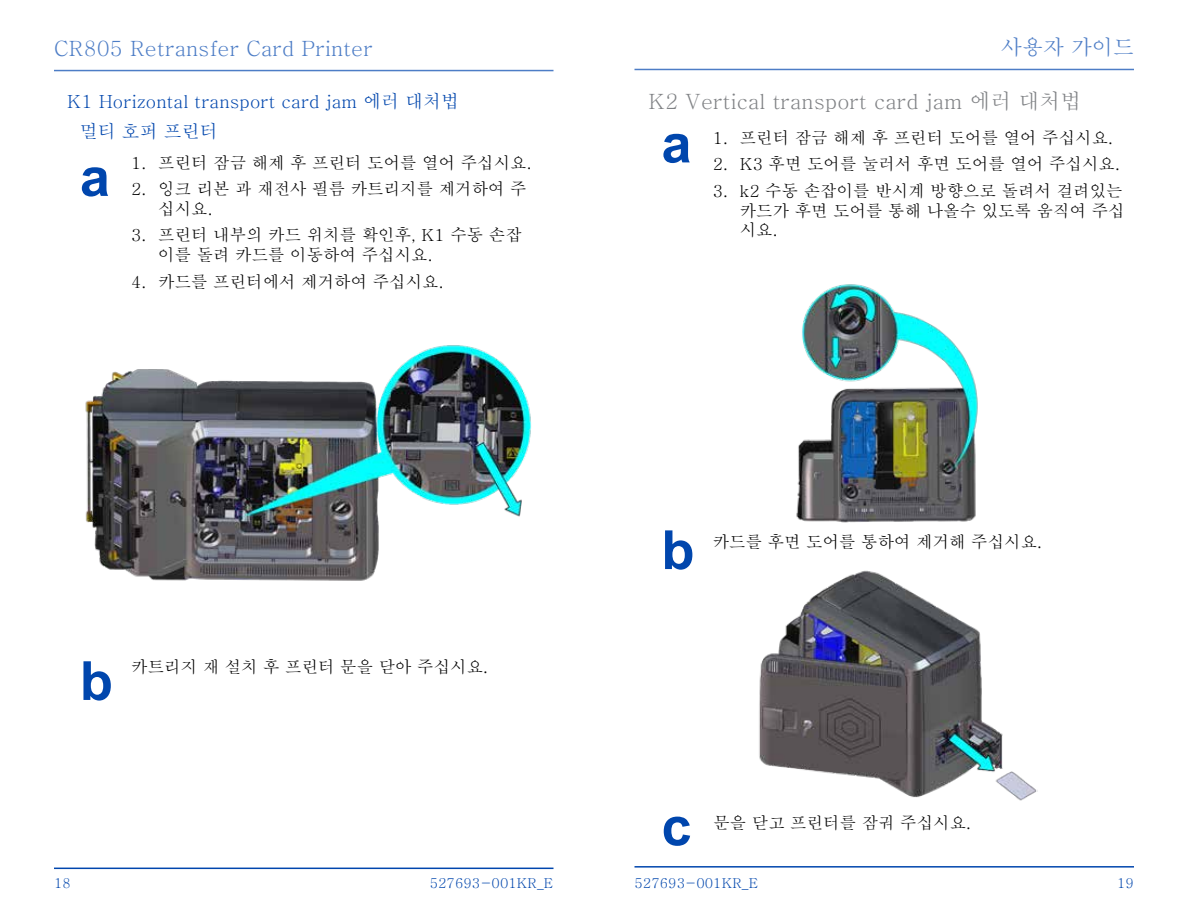
<style>
.page{position:relative;width:1188px;height:918px;background:#fff}
.page>*{position:absolute;margin:0;border:0;box-sizing:border-box;transform-origin:0 0}
.t1{font:700 54px "Arial";color:#0046ad}
.t2{font:500 21px "Adobe Myungjo Std";color:#4d7dc6}
.t3{font:500 21px "Adobe Myungjo Std";color:#808285}
.t4{font:500 18px "Adobe Myungjo Std";color:#0046ad}
.t5{font:500 16.5px/19.8px "Adobe Myungjo Std";color:#000}
.t6{font:500 13.5px "Adobe Myungjo Std";color:#0046ad}
</style>
<div class="page">
<hr style="left:54px;top:868px;width:500px;height:1px;background:#0046ad">
<hr style="left:634px;top:866px;width:500px;height:2px;background:#0046ad">
<img style="left:85px;top:345px;width:446px;height:236px">
<img style="left:796px;top:284px;width:182px;height:239px">
<img style="left:759px;top:570px;width:278px;height:231px">
<hr style="left:54px;top:70px;width:500px;height:1px;background:#4d7dc6">
<hr style="left:634px;top:69px;width:500px;height:1px;background:#4d7dc6">
<p class="t2" style="left:54px;top:38px;width:321px">CR805 Retransfer Card Printer</p>
<p class="t2" style="left:1001px;top:37px;width:134px">사용자 가이드</p>
<p class="t4" style="left:67px;top:92px;width:394px">K1 Horizontal transport card jam 에러 대처법</p>
<p class="t3" style="left:649px;top:91px;width:434px">K2 Vertical transport card jam 에러 대처법</p>
<p class="t4" style="left:80px;top:122px;width:139px">멀티 호퍼 프린터</p>
<p class="t5" style="left:131px;top:153px;width:402px">1. 프린터 잠금 해제 후 프린터 도어를 열어 주십시요.</p>
<p class="t5" style="left:158px;top:179px;width:370px;text-indent:-27px">2. 잉크 리본 과 재전사 필름 카트리지를 제거하여 주 십시요.</p>
<p class="t5" style="left:158px;top:226px;width:365px;text-indent:-27px">3. 프린터 내부의 카드 위치를 확인후, K1 수동 손잡 이를 돌려 카드를 이동하여 주십시요.</p>
<p class="t5" style="left:131px;top:272px;width:314px">4. 카드를 프린터에서 제거하여 주십시요.</p>
<p class="t5" style="left:713px;top:128px;width:402px">1. 프린터 잠금 해제 후 프린터 도어를 열어 주십시요.</p>
<p class="t5" style="left:713px;top:154px;width:409px">2. K3 후면 도어를 눌러서 후면 도어를 열어 주십시요.</p>
<p class="t5" style="left:740px;top:181px;width:386px;text-indent:-27px">3. k2 수동 손잡이를 반시계 방향으로 돌려서 걸려있는 카드가 후면 도어를 통해 나올수 있도록 움직여 주십 시요.</p>
<h1 class="t1" style="left:662px;top:107px;width:32px">a</h1>
<h1 class="t1" style="left:80px;top:141px;width:32px">a</h1>
<h1 class="t1" style="left:80px;top:645px;width:34px">b</h1>
<p class="t5" style="left:131px;top:657px;width:358px">카트리지 재 설치 후 프린터 문을 닫아 주십시요.</p>
<p class="t6" style="left:54px;top:876px;width:18px">18</p>
<p class="t6" style="left:430px;top:876px;width:125px">527693-001KR_E</p>
<h1 class="t1" style="left:662px;top:514px;width:34px">b</h1>
<p class="t5" style="left:713px;top:532px;width:331px">카드를 후면 도어를 통하여 제거해 주십시요.</p>
<h1 class="t1" style="left:662px;top:790px;width:32px">c</h1>
<p class="t5" style="left:713px;top:813px;width:259px">문을 닫고 프린터를 잠궈 주십시요.</p>
<p class="t6" style="left:634px;top:876px;width:125px">527693-001KR_E</p>
<p class="t6" style="left:1117px;top:876px;width:18px">19</p>
</div>
